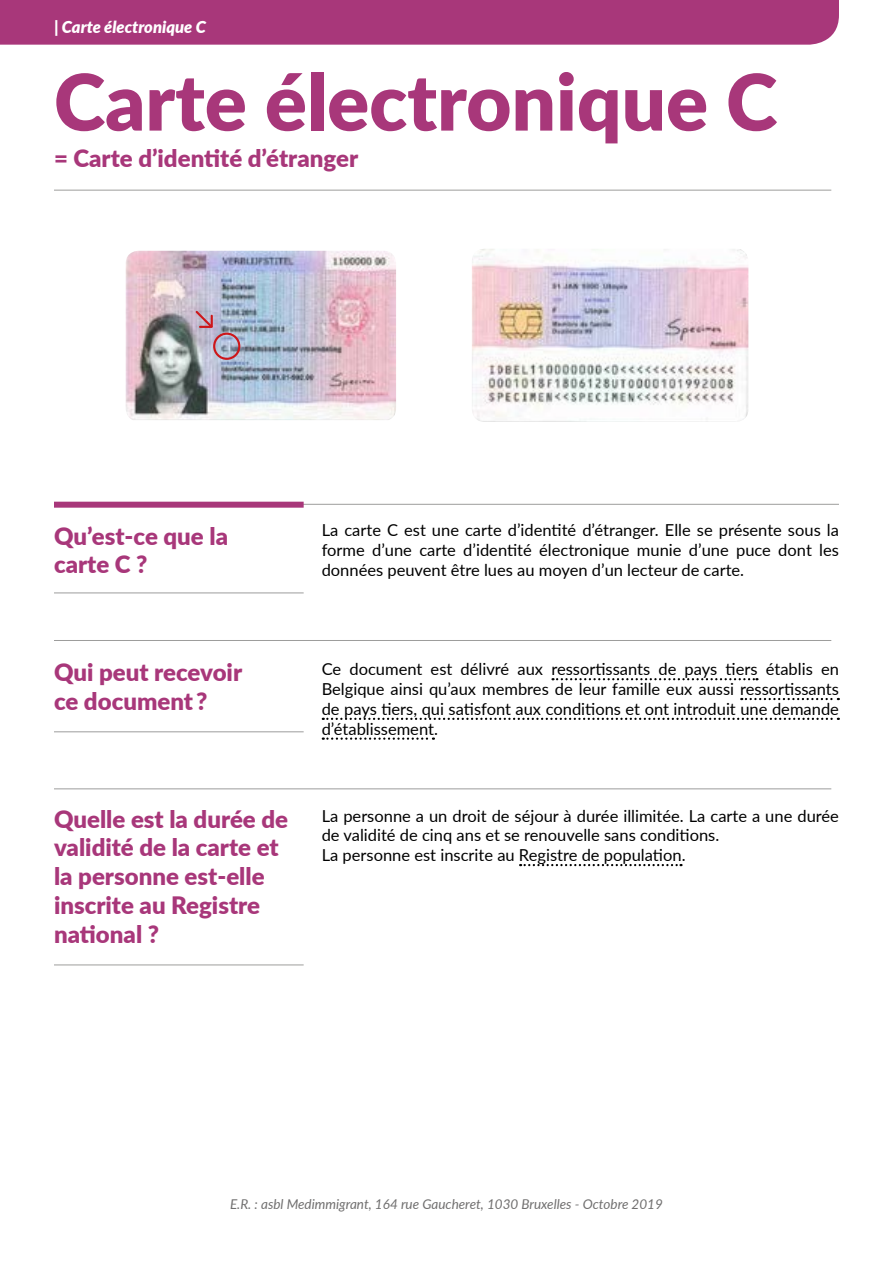
<style>
.page{position:relative;width:893px;height:1263px;background:#fff}
.page>*{position:absolute;margin:0;border:0;box-sizing:border-box;transform-origin:0 0}
.t1{font:900 78px "Lato";color:#a8377a}
.t2{font:900 24px/28.8px "Lato";color:#a8377a}
.t3{font:16.5px/19.8px "Lato";color:#000;text-align:justify}
.t4{font:italic 900 16.5px "Lato";color:#fff}
.t5{font:italic 13.5px "Lato";color:#706f6f}
</style>
<div class="page">
<img style="left:126px;top:251px;width:270px;height:169px">
<hr style="left:54px;top:504px;width:785px;height:1px;background:#9d9d9c">
<hr style="left:54px;top:640px;width:777px;height:1px;background:#9d9d9c">
<hr style="left:54px;top:592px;width:250px;height:1px;background:#9d9d9c">
<hr style="left:54px;top:731px;width:250px;height:1px;background:#9d9d9c">
<hr style="left:54px;top:788px;width:777px;height:1px;background:#9d9d9c">
<hr style="left:54px;top:964px;width:250px;height:1px;background:#9d9d9c">
<div style="left:54px;top:502px;width:250px;height:6px;background:#a8377a"></div>
<div style="left:0;top:0;width:839px;height:45px;background:#a8377a"></div>
<img style="left:472px;top:249px;width:276px;height:173px">
<hr style="left:54px;top:190px;width:777px;height:1px;background:#9d9d9c">
<div style="left:213px;top:333px;width:27px;height:27px;border:2px solid #cd171a;border-radius:50%"></div>
<svg style="left:194px;top:309px;width:21px;height:21px"></svg>
<svg style="left:520px;top:864px;width:161px;height:2px"></svg>
<svg style="left:552px;top:678px;width:205px;height:2px"></svg>
<svg style="left:741px;top:698px;width:98px;height:2px"></svg>
<svg style="left:323px;top:718px;width:516px;height:2px"></svg>
<svg style="left:323px;top:737px;width:111px;height:3px"></svg>
<p class="t4" style="left:54px;top:15px;width:153px">| Carte électronique C</p>
<h1 class="t1" style="left:54px;top:43px;width:725px">Carte électronique C</h1>
<h2 class="t2" style="left:54px;top:142px;width:306px">= Carte d’identité d’étranger</h2>
<h2 class="t2" style="left:54px;top:520px;width:176px">Qu’est-ce que la carte C ?</h2>
<h2 class="t2" style="left:54px;top:657px;width:190px">Qui peut recevoir ce document ?</h2>
<h2 class="t2" style="left:54px;top:803px;width:236px">Quelle est la durée de validité de la carte et la personne est-elle inscrite au Registre national ?</h2>
<p class="t3" style="left:322px;top:519px;width:519px">La carte C est une carte d’identité d’étranger. Elle se présente sous la forme d’une carte d’identité électronique munie d’une puce dont les données peuvent être lues au moyen d’un lecteur de carte.</p>
<p class="t3" style="left:322px;top:659px;width:519px">Ce document est délivré aux ressortissants de pays tiers établis en Belgique ainsi qu’aux membres de leur famille eux aussi ressortissants de pays tiers, qui satisfont aux conditions et ont introduit une demande d’établissement.</p>
<p class="t3" style="left:322px;top:805px;width:519px;text-align:left">La personne a un droit de séjour à durée illimitée. La carte a une durée de validité de cinq ans et se renouvelle sans conditions.<br>La personne est inscrite au Registre de population.</p>
<p class="t5" style="left:230px;top:1195px;width:434px">E.R. : asbl Medimmigrant, 164 rue Gaucheret, 1030 Bruxelles - Octobre 2019</p>
</div>
